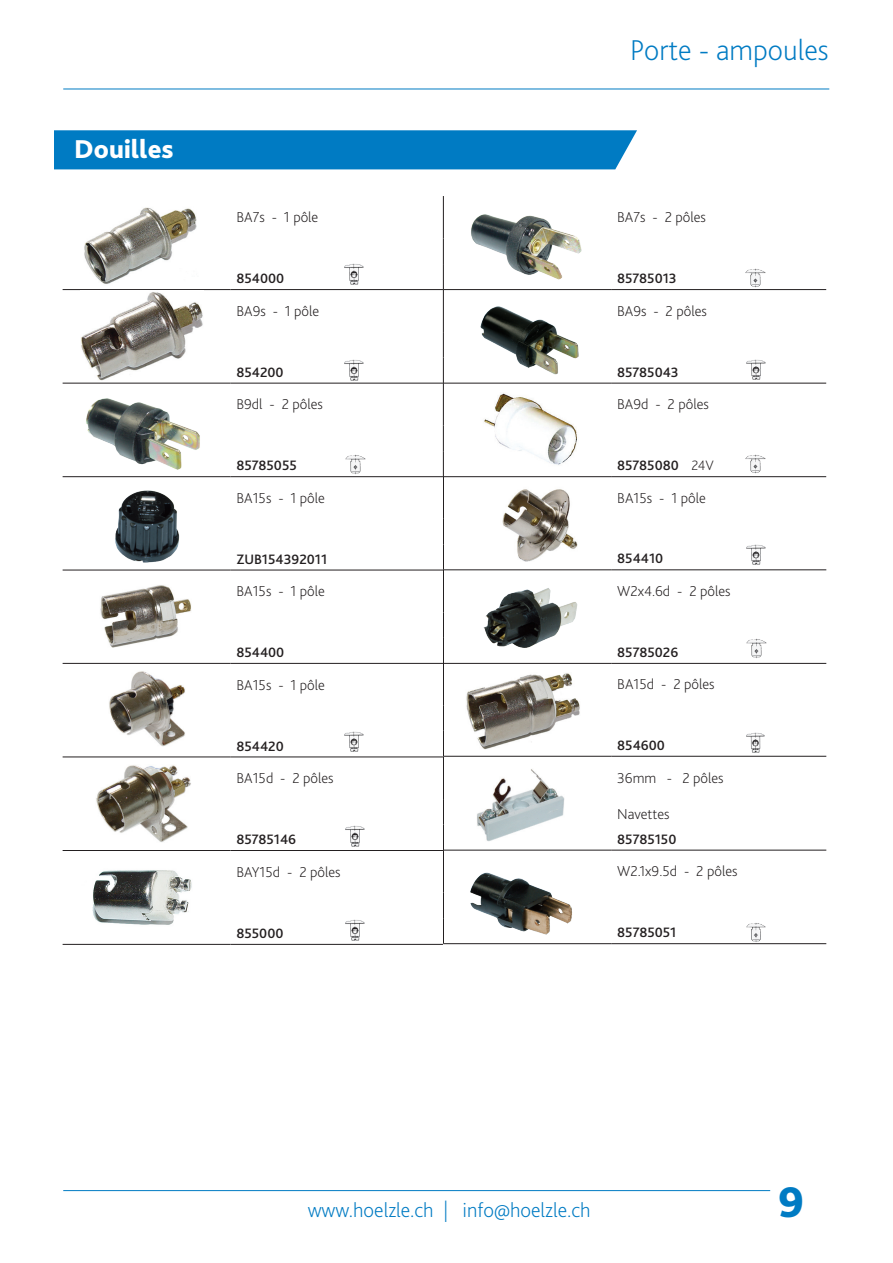
<style>
.page{position:relative;width:893px;height:1263px;background:#fff}
.page>*{position:absolute;margin:0;border:0;box-sizing:border-box;transform-origin:0 0}
.t1{font:800 45px "Bliss 2";color:#007bc3}
.t2{font:200 30px "Bliss 2";color:#007bc3}
.DOK_Unterkapitel_F{font:800 27px "Bliss 2";color:#fff}
.t3{font:200 21px "Bliss 2";color:#007bc3}
.DOK_Techinfo{font:200 15px "Bliss 2";color:#231f20}
.DOK_ArtikelNo_mit_Zu{font:500 14.25px "Bliss 2";color:#231f20}
.s1{font-weight:200}
</style>
<div class="page">
<hr style="left:63px;top:89px;width:766px;height:1px;background:#007bc3">
<hr style="left:63px;top:1190px;width:707px;height:1px;background:#007bc3">
<div style="left:54px;top:130px;width:583px;height:39px;background:#007bc3"></div>
<hr style="left:63px;top:289px;width:167px;height:1px;background:#231f20">
<hr style="left:230px;top:289px;width:213px;height:1px;background:#231f20">
<hr style="left:443px;top:289px;width:168px;height:1px;background:#231f20">
<hr style="left:611px;top:289px;width:215px;height:1px;background:#231f20">
<hr style="left:443px;top:196px;width:1px;height:43px;background:#231f20">
<svg style="left:443px;top:239px;width:1px;height:50px"></svg>
<hr style="left:63px;top:383px;width:167px;height:1px;background:#231f20">
<hr style="left:230px;top:383px;width:213px;height:1px;background:#231f20">
<hr style="left:443px;top:383px;width:168px;height:1px;background:#231f20">
<hr style="left:611px;top:383px;width:215px;height:1px;background:#231f20">
<hr style="left:443px;top:290px;width:1px;height:42px;background:#231f20">
<svg style="left:443px;top:332px;width:1px;height:51px"></svg>
<hr style="left:63px;top:476px;width:167px;height:1px;background:#231f20">
<hr style="left:230px;top:476px;width:213px;height:1px;background:#231f20">
<hr style="left:443px;top:476px;width:168px;height:1px;background:#231f20">
<hr style="left:611px;top:476px;width:215px;height:1px;background:#231f20">
<hr style="left:443px;top:383px;width:1px;height:43px;background:#231f20">
<svg style="left:443px;top:426px;width:1px;height:50px"></svg>
<hr style="left:63px;top:850px;width:167px;height:1px;background:#231f20">
<hr style="left:230px;top:850px;width:213px;height:1px;background:#231f20">
<hr style="left:443px;top:756px;width:168px;height:1px;background:#231f20">
<hr style="left:611px;top:756px;width:215px;height:1px;background:#231f20">
<hr style="left:443px;top:663px;width:1px;height:42px;background:#231f20">
<svg style="left:443px;top:705px;width:1px;height:51px"></svg>
<hr style="left:63px;top:944px;width:167px;height:1px;background:#231f20">
<hr style="left:230px;top:944px;width:213px;height:1px;background:#231f20">
<hr style="left:443px;top:850px;width:168px;height:1px;background:#231f20">
<hr style="left:611px;top:850px;width:215px;height:1px;background:#231f20">
<hr style="left:443px;top:756px;width:1px;height:43px;background:#231f20">
<svg style="left:443px;top:799px;width:1px;height:51px"></svg>
<hr style="left:443px;top:850px;width:1px;height:43px;background:#231f20">
<svg style="left:443px;top:893px;width:1px;height:50px"></svg>
<hr style="left:443px;top:943px;width:168px;height:1px;background:#231f20">
<hr style="left:611px;top:943px;width:215px;height:1px;background:#231f20">
<hr style="left:63px;top:757px;width:167px;height:1px;background:#231f20">
<hr style="left:230px;top:757px;width:213px;height:1px;background:#231f20">
<hr style="left:443px;top:570px;width:168px;height:1px;background:#231f20">
<hr style="left:611px;top:570px;width:215px;height:1px;background:#231f20">
<hr style="left:443px;top:476px;width:1px;height:43px;background:#231f20">
<svg style="left:443px;top:519px;width:1px;height:51px"></svg>
<hr style="left:63px;top:663px;width:167px;height:1px;background:#231f20">
<hr style="left:230px;top:663px;width:213px;height:1px;background:#231f20">
<hr style="left:63px;top:570px;width:167px;height:1px;background:#231f20">
<hr style="left:230px;top:570px;width:213px;height:1px;background:#231f20">
<hr style="left:443px;top:663px;width:168px;height:1px;background:#231f20">
<hr style="left:443px;top:570px;width:1px;height:42px;background:#231f20">
<svg style="left:443px;top:612px;width:1px;height:51px"></svg>
<hr style="left:611px;top:663px;width:215px;height:1px;background:#231f20">
<img style="left:84px;top:207px;width:113px;height:77px">
<img style="left:471px;top:214px;width:111px;height:66px">
<img style="left:81px;top:292px;width:122px;height:88px">
<img style="left:480px;top:306px;width:99px;height:69px">
<img style="left:86px;top:398px;width:114px;height:72px">
<img style="left:484px;top:393px;width:93px;height:72px">
<img style="left:344px;top:263px;width:20px;height:22px">
<img style="left:344px;top:359px;width:20px;height:22px">
<img style="left:746px;top:359px;width:20px;height:21px">
<img style="left:345px;top:454px;width:21px;height:20px">
<img style="left:745px;top:268px;width:21px;height:20px">
<img style="left:745px;top:454px;width:21px;height:20px">
<img style="left:96px;top:765px;width:95px;height:77px">
<img style="left:466px;top:673px;width:114px;height:76px">
<img style="left:92px;top:870px;width:100px;height:55px">
<img style="left:477px;top:769px;width:88px;height:72px">
<img style="left:483px;top:588px;width:95px;height:60px">
<img style="left:470px;top:872px;width:102px;height:63px">
<img style="left:345px;top:825px;width:20px;height:22px">
<img style="left:345px;top:919px;width:20px;height:22px">
<img style="left:746px;top:732px;width:19px;height:21px">
<img style="left:746px;top:638px;width:21px;height:20px">
<img style="left:746px;top:923px;width:20px;height:19px">
<img style="left:109px;top:671px;width:76px;height:75px">
<img style="left:502px;top:489px;width:76px;height:72px">
<img style="left:344px;top:731px;width:20px;height:21px">
<img style="left:746px;top:544px;width:20px;height:21px">
<img style="left:100px;top:585px;width:91px;height:63px">
<img style="left:115px;top:490px;width:65px;height:73px">
<p class="DOK_Unterkapitel_F" style="left:74px;top:133px;width:101px">Douilles</p>
<p class="DOK_Techinfo" style="left:236px;top:208px;width:83px">BA7s - 1 pôle</p>
<p class="DOK_ArtikelNo_mit_Zu" style="left:236px;top:270px;width:49px">854000</p>
<p class="DOK_Techinfo" style="left:236px;top:302px;width:84px">BA9s - 1 pôle</p>
<p class="DOK_ArtikelNo_mit_Zu" style="left:236px;top:363px;width:49px">854200</p>
<p class="DOK_Techinfo" style="left:236px;top:395px;width:88px">B9dl - 2 pôles</p>
<p class="DOK_ArtikelNo_mit_Zu" style="left:236px;top:457px;width:62px">85785055</p>
<p class="DOK_Techinfo" style="left:236px;top:488px;width:90px">BA15s - 1 pôle</p>
<p class="DOK_ArtikelNo_mit_Zu" style="left:236px;top:550px;width:92px">ZUB154392011</p>
<p class="DOK_Techinfo" style="left:236px;top:582px;width:90px">BA15s - 1 pôle</p>
<p class="DOK_ArtikelNo_mit_Zu" style="left:236px;top:643px;width:49px">854400</p>
<p class="DOK_Techinfo" style="left:236px;top:675px;width:90px">BA15s - 1 pôle</p>
<p class="DOK_ArtikelNo_mit_Zu" style="left:236px;top:737px;width:49px">854420</p>
<p class="DOK_Techinfo" style="left:236px;top:769px;width:99px">BA15d - 2 pôles</p>
<p class="DOK_ArtikelNo_mit_Zu" style="left:236px;top:830px;width:61px">85785146</p>
<p class="DOK_Techinfo" style="left:236px;top:863px;width:106px">BAY15d - 2 pôles</p>
<p class="DOK_ArtikelNo_mit_Zu" style="left:236px;top:924px;width:49px">855000</p>
<h2 class="t2" style="left:630px;top:32px;width:200px">Porte - ampoules</h2>
<p class="DOK_Techinfo" style="left:617px;top:208px;width:90px">BA7s - 2 pôles</p>
<p class="DOK_ArtikelNo_mit_Zu" style="left:617px;top:270px;width:61px">85785013</p>
<p class="DOK_Techinfo" style="left:617px;top:302px;width:91px">BA9s - 2 pôles</p>
<p class="DOK_ArtikelNo_mit_Zu" style="left:617px;top:363px;width:63px">85785043</p>
<p class="DOK_Techinfo" style="left:617px;top:395px;width:93px">BA9d - 2 pôles</p>
<p class="DOK_ArtikelNo_mit_Zu" style="left:617px;top:457px;width:98px">85785080 <span class="s1">24V</span></p>
<p class="DOK_Techinfo" style="left:617px;top:488px;width:90px">BA15s - 1 pôle</p>
<p class="DOK_ArtikelNo_mit_Zu" style="left:617px;top:550px;width:48px">854410</p>
<p class="DOK_Techinfo" style="left:617px;top:582px;width:115px">W2x4.6d - 2 pôles</p>
<p class="DOK_ArtikelNo_mit_Zu" style="left:617px;top:643px;width:63px">85785026</p>
<p class="DOK_Techinfo" style="left:617px;top:675px;width:99px">BA15d - 2 pôles</p>
<p class="DOK_ArtikelNo_mit_Zu" style="left:617px;top:736px;width:49px">854600</p>
<p class="DOK_Techinfo" style="left:617px;top:768px;width:108px">36mm - 2 pôles</p>
<p class="DOK_Techinfo" style="left:617px;top:804px;width:54px">Navettes</p>
<p class="DOK_ArtikelNo_mit_Zu" style="left:617px;top:830px;width:61px">85785150</p>
<p class="DOK_Techinfo" style="left:617px;top:862px;width:122px">W2.1x9.5d - 2 pôles</p>
<p class="DOK_ArtikelNo_mit_Zu" style="left:617px;top:924px;width:61px">85785051</p>
<h3 class="t3" style="left:308px;top:1197px;width:284px">www.hoelzle.ch | info@hoelzle.ch</h3>
<h1 class="t1" style="left:778px;top:1174px;width:28px">9</h1>
</div>
